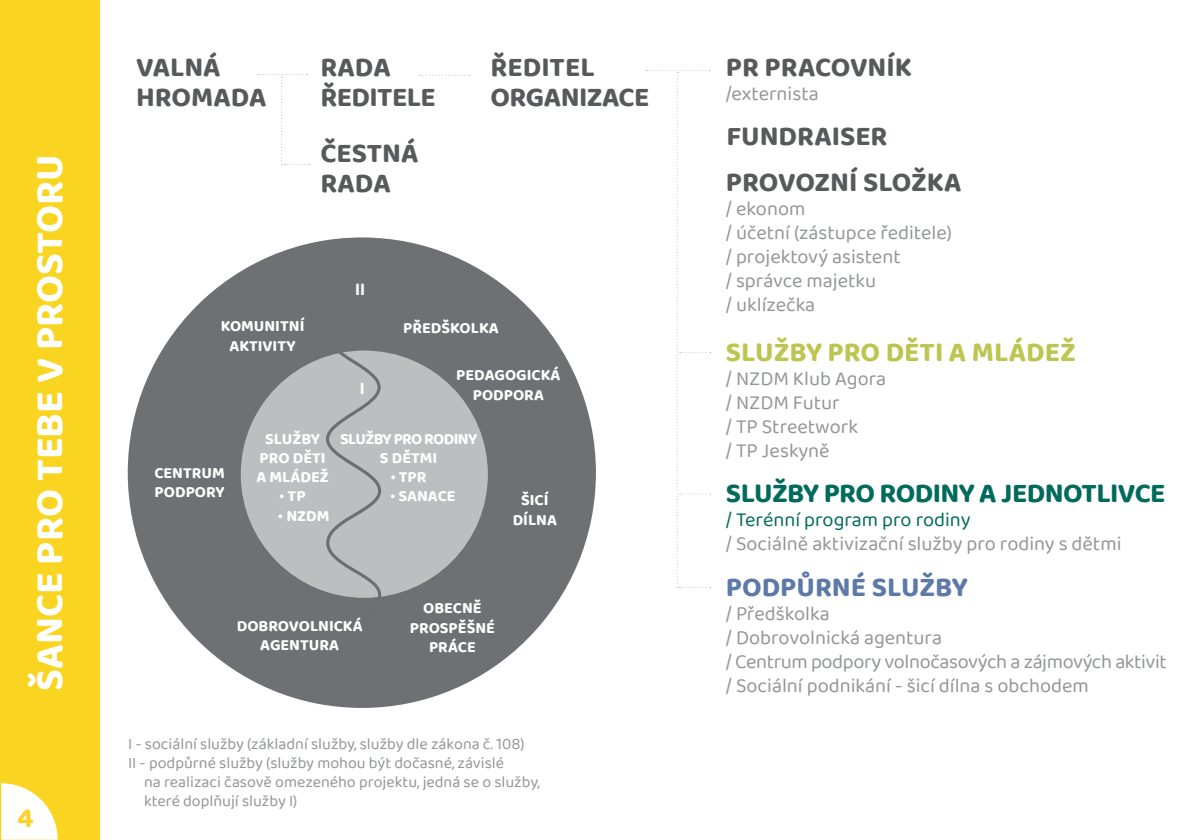
<style>
.page{position:relative;width:1191px;height:840px;background:#fff}
.page>*{position:absolute;margin:0;border:0;box-sizing:border-box;transform-origin:0 0}
.t1{font:700 40px "Baloo Tammudu 2";color:#fff}
.t2{font:700 28px/30px "Baloo Tammudu 2";color:#58595b}
.t3{font:700 28px "Baloo Tammudu 2";letter-spacing:-.02em;color:#006b5c}
.t4{font:700 28px "Baloo Tammudu 2";color:#bcc54f}
.t5{font:700 28px "Baloo Tammudu 2";color:#5d79a8}
.t6{font:700 28px/30px "Baloo Tammudu 2";letter-spacing:-.02em;color:#58595b}
.t7{font:700 28px "Baloo Tammudu 2";color:#fbd12f}
.t8{font:20px/24px "Baloo Tammudu 2";color:#939598}
.t9{font:20px "Baloo Tammudu 2";color:#006b5c}
.t10{font:16px/19.2px "Baloo Tammudu 2";color:#939598}
.t11{font:700 16px/19.2px "Baloo Tammudu 2";color:#fff;text-align:center}
.t12{font:700 16px/19.2px "Baloo Tammudu 2";letter-spacing:-.04em;color:#fff;text-align:center}
.t13{font:600 16px "Montserrat";color:#fff}
</style>
<div class="page">
<div style="left:0;top:0;width:99px;height:839px;background:#f9d521"></div>
<div style="left:128px;top:237px;width:468px;height:470px;background:#6f7073;border-radius:50%"></div>
<div style="left:241px;top:350px;width:247px;height:247px;background:#bcbec0;border-radius:50%"></div>
<svg style="left:257px;top:74px;width:53px;height:91px"></svg>
<svg style="left:420px;top:75px;width:50px;height:1px"></svg>
<svg style="left:645px;top:70px;width:66px;height:514px"></svg>
<svg style="left:1px;top:783px;width:57px;height:56px"></svg>
<svg style="left:326px;top:350px;width:55px;height:248px"></svg>
<h1 class="t1" style="left:25px;top:690px;width:538px;rotate:-90deg">ŠANCE PRO TEBE V PROSTORU</h1>
<h2 class="t7" style="left:17px;top:800px;width:18px">4</h2>
<h2 class="t2" style="left:136px;top:51px;width:132px">VALNÁ<br>HROMADA</h2>
<h2 class="t6" style="left:320px;top:51px;width:117px">RADA<br>ŘEDITELE</h2>
<h2 class="t2" style="left:490px;top:51px;width:160px">ŘEDITEL<br>ORGANIZACE</h2>
<h2 class="t2" style="left:320px;top:137px;width:99px">ČESTNÁ<br>RADA</h2>
<p class="t13" style="left:355px;top:277px;width:12px">II</p>
<p class="t11" style="left:221px;top:316px;width:85px">KOMUNITNÍ</p>
<p class="t11" style="left:403px;top:317px;width:97px">PŘEDŠKOLKA</p>
<p class="t11" style="left:229px;top:335px;width:68px">AKTIVITY</p>
<p class="t11" style="left:154px;top:462px;width:72px;text-align:left">CENTRUM<br>PODPORY</p>
<p class="t11" style="left:256px;top:428px;width:74px">SLUŽBY<br>PRO DĚTI<br>A MLÁDEŽ</p>
<p class="t11" style="left:279px;top:486px;width:28px">• TP</p>
<p class="t11" style="left:278px;top:505px;width:53px">• NZDM</p>
<p class="t11" style="left:456px;top:365px;width:106px">PEDAGOGICKÁ<br>PODPORA</p>
<p class="t12" style="left:340px;top:428px;width:139px">SLUŽBY PRO RODINY<br>S DĚTMI</p>
<p class="t11" style="left:391px;top:467px;width:37px">• TPR</p>
<p class="t11" style="left:390px;top:486px;width:67px">• SANACE</p>
<p class="t11" style="left:513px;top:490px;width:46px">ŠICÍ<br>DÍLNA</p>
<p class="t11" style="left:237px;top:615px;width:127px">DOBROVOLNICKÁ<br>AGENTURA</p>
<p class="t11" style="left:410px;top:598px;width:87px">OBECNĚ<br>PROSPĚŠNÉ<br>PRÁCE</p>
<p class="t10" style="left:128px;top:733px;width:398px">I - sociální služby (základní služby, služby dle zákona č. 108)<br>II - podpůrné služby (služby mohou být dočasné, závislé</p>
<p class="t10" style="left:144px;top:771px;width:397px">na realizaci časově omezeného projektu, jedná se o služby, které doplňují služby I)</p>
<h2 class="t2" style="left:726px;top:51px;width:187px">PR PRACOVNÍK</h2>
<p class="t8" style="left:726px;top:81px;width:94px">/externista</p>
<h2 class="t2" style="left:726px;top:121px;width:163px">FUNDRAISER</h2>
<h2 class="t2" style="left:726px;top:166px;width:237px">PROVOZNÍ SLOŽKA</h2>
<p class="t8" style="left:726px;top:196px;width:227px">/ ekonom<br>/ účetní (zástupce ředitele) / projektový asistent<br>/ správce majetku<br>/ uklízečka</p>
<h2 class="t4" style="left:726px;top:334px;width:351px">SLUŽBY PRO DĚTI A MLÁDEŽ</h2>
<p class="t8" style="left:726px;top:365px;width:162px">/ NZDM Klub Agora / NZDM Futur<br>/ TP Streetwork<br>/ TP Jeskyně</p>
<h2 class="t3" style="left:726px;top:476px;width:441px">SLUŽBY PRO RODINY A JEDNOTLIVCE</h2>
<p class="t9" style="left:726px;top:507px;width:246px">/ Terénní program pro rodiny</p>
<p class="t8" style="left:726px;top:531px;width:397px">/ Sociálně aktivizační služby pro rodiny s dětmi</p>
<h2 class="t5" style="left:726px;top:569px;width:243px">PODPŮRNÉ SLUŽBY</h2>
<p class="t8" style="left:726px;top:600px;width:442px">/ Předškolka<br>/ Dobrovolnická agentura<br>/ Centrum podpory volnočasových a zájmových aktivit / Sociální podnikání - šicí dílna s obchodem</p>
</div>
